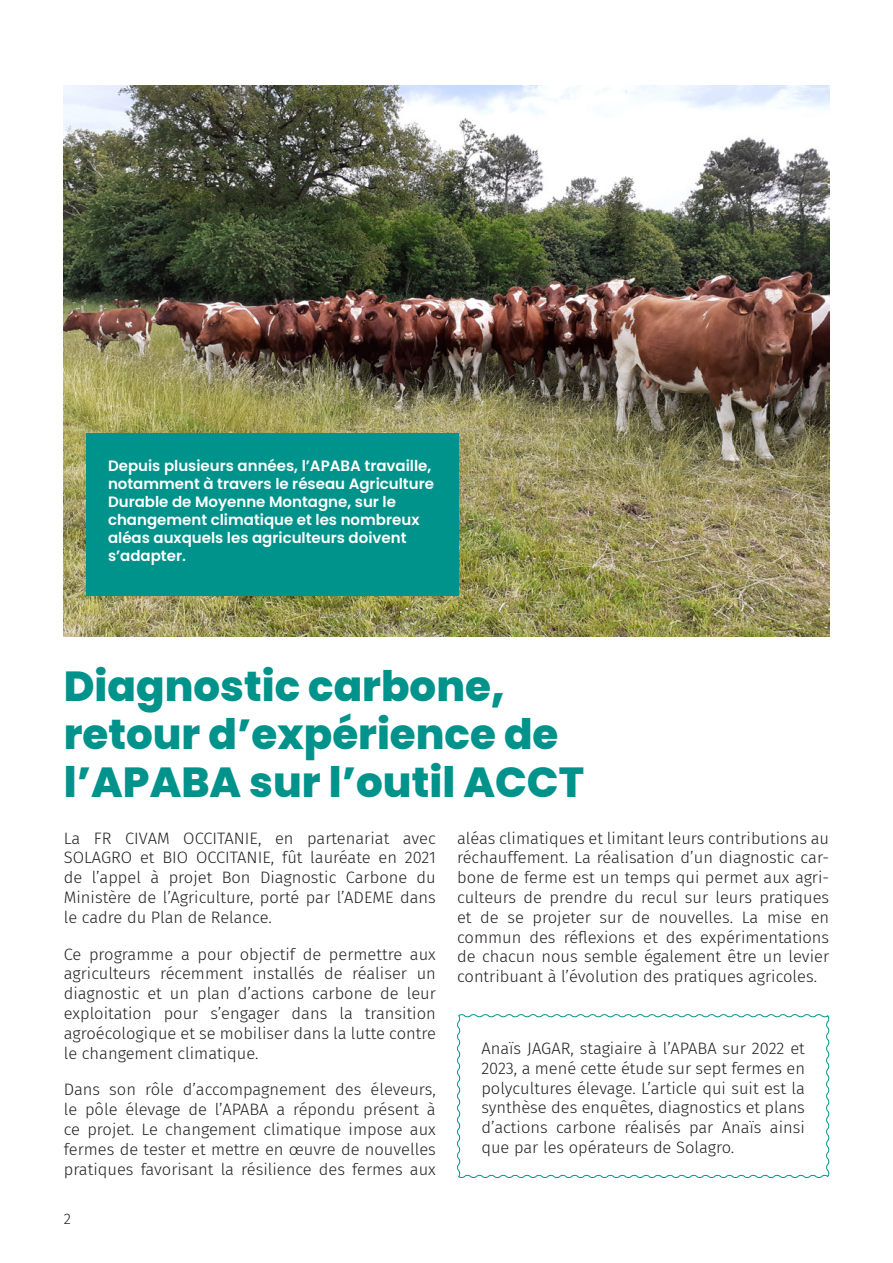
<style>
.page{position:relative;width:893px;height:1263px;background:#fff}
.page>*{position:absolute;margin:0;border:0;box-sizing:border-box;transform-origin:0 0}
.Titre{font:800 42px/48px "Poppins";color:#00938b}
.t1{font:300 16.5px/19.8px "Fira Sans";color:#231f20;text-align:justify}
.Paragraphe_Poppins_blanc{font:600 15px/18px "Poppins";color:#fff}
.t2{font:300 15px "Fira Sans";color:#231f20}
</style>
<div class="page">
<img style="left:64px;top:85px;width:765px;height:552px">
<div style="left:87px;top:434px;width:372px;height:162px;background:#00938b"></div>
<svg style="left:457px;top:1014px;width:373px;height:164px"></svg>
<p class="Paragraphe_Poppins_blanc" style="left:108px;top:457px;width:328px">Depuis plusieurs années, l’APABA travaille, notamment à travers le réseau Agriculture Durable de Moyenne Montagne, sur le changement climatique et les nombreux aléas auxquels les agriculteurs doivent s’adapter.</p>
<p class="Titre" style="left:64px;top:662px;width:522px">Diagnostic carbone, retour d’expérience de l’APABA sur l’outil ACCT</p>
<p class="t1" style="left:64px;top:828px;width:374px">La FR CIVAM OCCITANIE, en partenariat avec SOLAGRO et BIO OCCITANIE, fût lauréate en 2021 de l’appel à projet Bon Diagnostic Carbone du Ministère de l’Agriculture, porté par l’ADEME dans le cadre du Plan de Relance.</p>
<p class="t1" style="left:64px;top:944px;width:374px">Ce programme a pour objectif de permettre aux agriculteurs récemment installés de réaliser un diagnostic et un plan d’actions carbone de leur exploitation pour s’engager dans la transition agroécologique et se mobiliser dans la lutte contre le changement climatique.</p>
<p class="t1" style="left:64px;top:1080px;width:374px">Dans son rôle d’accompagnement des éleveurs, le pôle élevage de l’APABA a répondu présent à ce projet. Le changement climatique impose aux fermes de tester et mettre en œuvre de nouvelles pratiques favorisant la résilience des fermes aux</p>
<p class="t2" style="left:64px;top:1208px;width:9px">2</p>
<p class="t1" style="left:457px;top:828px;width:374px">aléas climatiques et limitant leurs contributions au réchauffement. La réalisation d’un diagnostic car&shy;bone de ferme est un temps qui permet aux agri&shy;culteurs de prendre du recul sur leurs pratiques et de se projeter sur de nouvelles. La mise en commun des réflexions et des expérimentations de chacun nous semble également être un levier contribuant à l’évolution des pratiques agricoles.</p>
<p class="t1" style="left:481px;top:1038px;width:325px">Anaïs JAGAR, stagiaire à l’APABA sur 2022 et 2023, a mené cette étude sur sept fermes en polycultures élevage. L’article qui suit est la synthèse des enquêtes, diagnostics et plans d’actions carbone réalisés par Anaïs ainsi que par les opérateurs de Solagro.</p>
</div>
